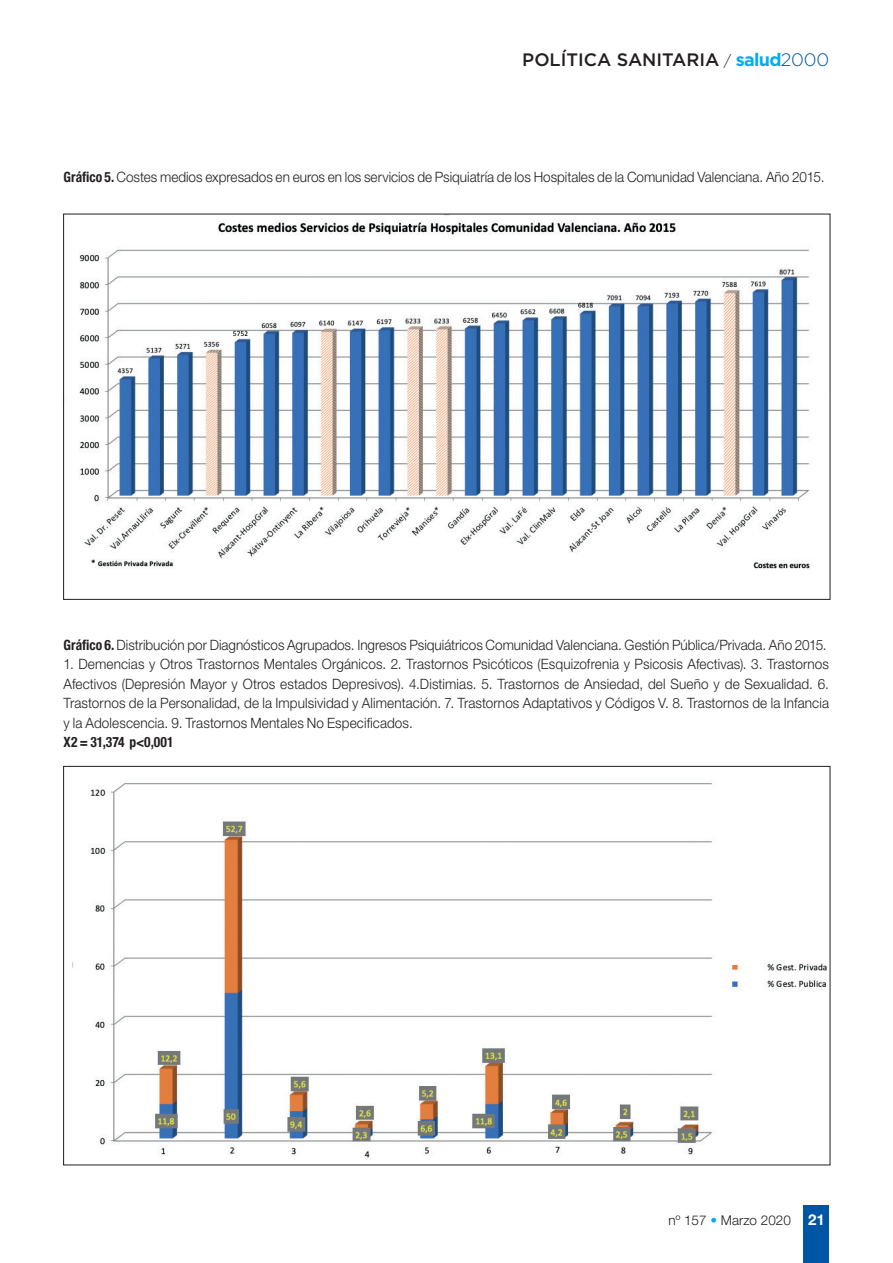
<style>
.page{position:relative;width:893px;height:1263px;background:#fff}
.page>*{position:absolute;margin:0;border:0;box-sizing:border-box;transform-origin:0 0}
.t1{font:500 18px "Gotham";color:#231f20}
._01_txt_comun{font:300 14.25px/19.5px "Helvetica Neue LT Std";color:#231f20;text-align:justify;scale:.95 1}
._01_txt_comun-2{font:700 condensed 14.25px "Helvetica Neue LT Std";letter-spacing:.005em;color:#231f20;scale:.95 1}
.t2{font:300 13.5px "Helvetica Neue LT Std";color:#231f20}
.s1{font-weight:300;font-size:15px}
.s2{font-weight:700;color:#00aeef}
.s3{font-weight:300;color:#0155a5}
.s4{font-weight:700;font-stretch:condensed}
.s5{color:#00aeef}
.s6{font-weight:700;font-size:15px;color:#fff}
</style>
<div class="page">
<div style="left:804px;top:1205px;width:25px;height:58px;background:#0155a5"></div>
<img style="left:79px;top:220px;width:731px;height:349px">
<img style="left:72px;top:783px;width:755px;height:375px">
<p class="t1" style="left:522px;top:49px;width:308px">POLÍTICA SANITARIA <span class="s1">/</span> <span class="s2">salud</span><span class="s3">2000</span></p>
<p class="_01_txt_comun" style="left:64px;top:167px;width:802px"><span class="s4">Gráfico 5.</span> Costes medios expresados en euros en los servicios de Psiquiatría de los Hospitales de la Comunidad Valenciana. Año 2015.</p>
<p class="_01_txt_comun" style="left:64px;top:635px;width:805px"><span class="s4">Gráfico 6.</span> Distribución por Diagnósticos Agrupados. Ingresos Psiquiátricos Comunidad Valenciana. Gestión Pública/Privada. Año 2015.</p>
<p class="_01_txt_comun" style="left:64px;top:654px;width:807px">1. Demencias y Otros Trastornos Mentales Orgánicos. 2. Trastornos Psicóticos (Esquizofrenia y Psicosis Afectivas). 3. Trastornos Afectivos (Depresión Mayor y Otros estados Depresivos). 4.Distimias. 5. Trastornos de Ansiedad, del Sueño y de Sexualidad. 6.<br>Trastornos de la Personalidad, de la Impulsividad y Alimentación. 7. Trastornos Adaptativos y Códigos V. 8. Trastornos de la Infancia y la Adolescencia. 9. Trastornos Mentales No Especificados.</p>
<p class="_01_txt_comun-2" style="left:64px;top:734px;width:117px">X2 = 31,374 p&lt;0,001</p>
<p class="t2" style="left:669px;top:1211px;width:158px">nº 157 <span class="s5">•</span> Marzo 2020 <span class="s6">21</span></p>
</div>
